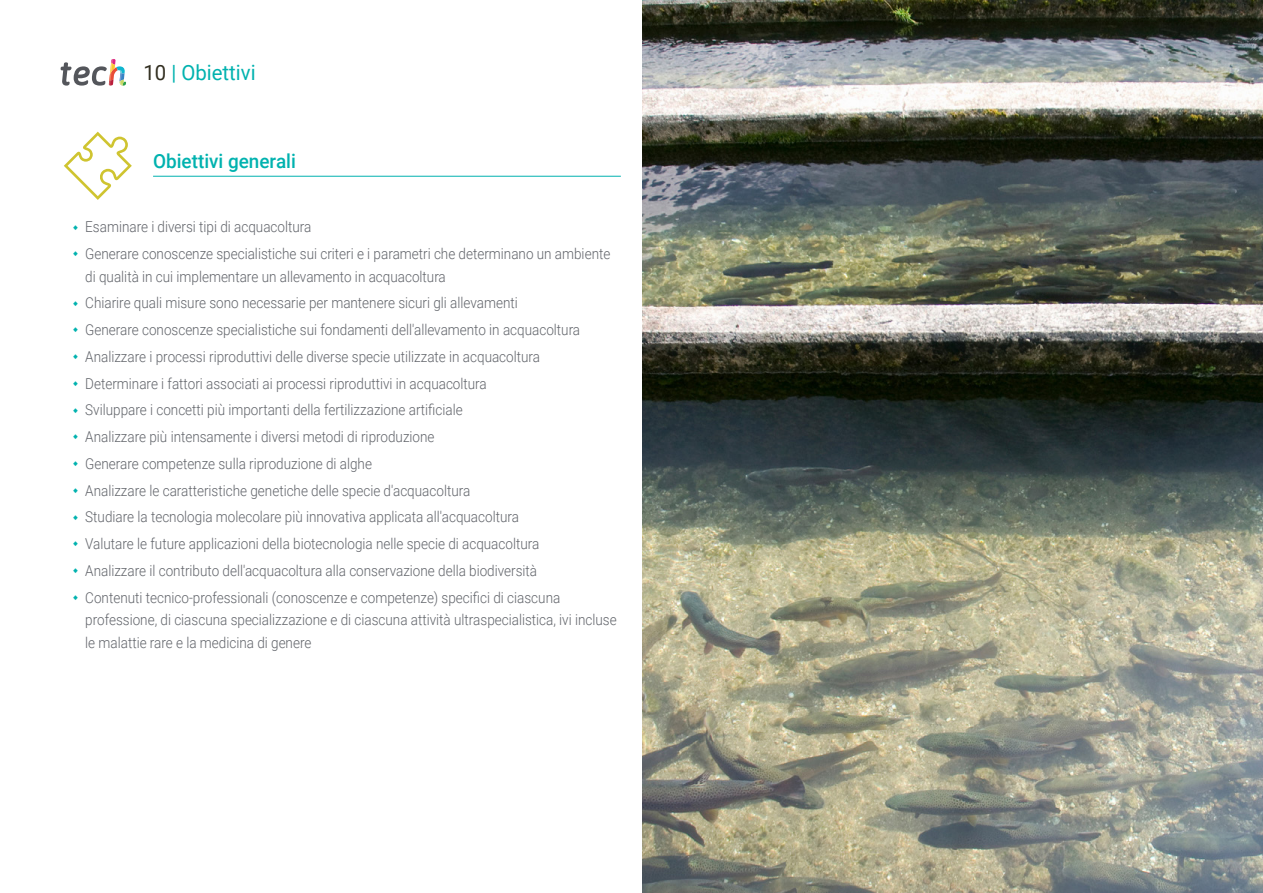
<style>
.page{position:relative;width:1263px;height:893px;background:#fff}
.page>*{position:absolute;margin:0;border:0;box-sizing:border-box;transform-origin:0 0}
.t1{font:21px "Roboto";color:#00b2af}
.t2{font:500 19.5px "Roboto";color:#00b2af}
.t3{font:300 15px/26.7px "Roboto";color:#61646a;scale:.9 1}
.s1{color:#312e20}
</style>
<div class="page">
<hr style="left:153px;top:176px;width:468px;height:1px;background:#00b2af">
<svg style="left:64px;top:132px;width:68px;height:68px"></svg>
<svg style="left:61px;top:59px;width:65px;height:27px"></svg>
<img style="left:642px;top:0;width:621px;height:893px">
<h1 class="t1" style="left:144px;top:57px;width:114px"><span class="s1">10</span> | Obiettivi</h1>
<h2 class="t2" style="left:153px;top:147px;width:144px">Obiettivi generali</h2>
<p class="t3" style="left:85px;top:213px;width:585px">Esaminare i diversi tipi di acquacoltura<br>Generare conoscenze specialistiche sui criteri e i parametri che determinano un ambiente</p>
<p class="t3" style="left:85px;top:262px;width:551px">di qualità in cui implementare un allevamento in acquacoltura<br>Chiarire quali misure sono necessarie per mantenere sicuri gli allevamenti<br>Generare conoscenze specialistiche sui fondamenti dell'allevamento in acquacoltura Analizzare i processi riproduttivi delle diverse specie utilizzate in acquacoltura Determinare i fattori associati ai processi riproduttivi in acquacoltura<br>Sviluppare i concetti più importanti della fertilizzazione artificiale<br>Analizzare più intensamente i diversi metodi di riproduzione<br>Generare competenze sulla riproduzione di alghe<br>Analizzare le caratteristiche genetiche delle specie d'acquacoltura<br>Studiare la tecnologia molecolare più innovativa applicata all'acquacoltura<br>Valutare le future applicazioni della biotecnologia nelle specie di acquacoltura Analizzare il contributo dell'acquacoltura alla conservazione della biodiversità Contenuti tecnico-professionali (conoscenze e competenze) specifici di ciascuna</p>
<p class="t3" style="left:85px;top:608px;width:592px;line-height:22.5px">professione, di ciascuna specializzazione e di ciascuna attività ultraspecialistica, ivi incluse le malattie rare e la medicina di genere</p>
</div>
